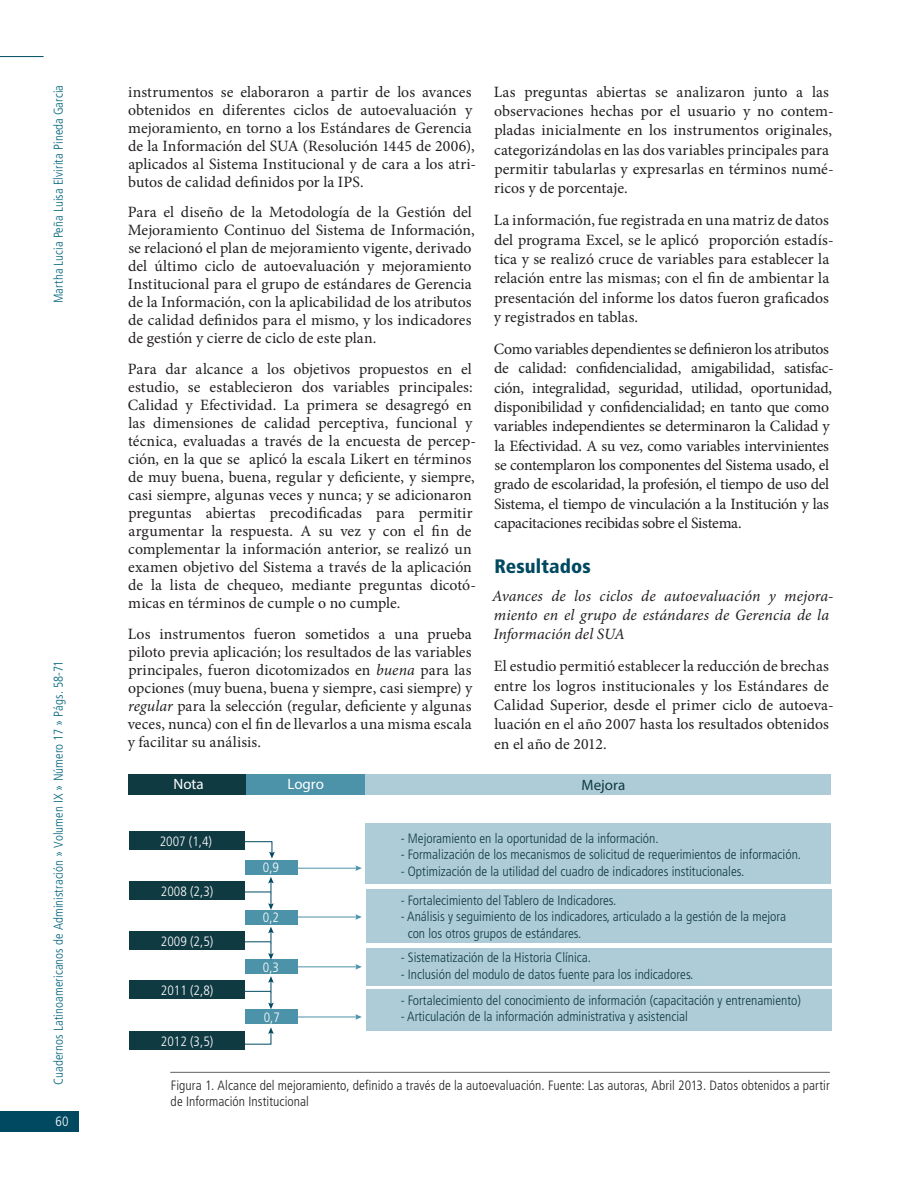
<style>
.page{position:relative;width:915px;height:1191px;background:#fff}
.page>*{position:absolute;margin:0;border:0;box-sizing:border-box;transform-origin:0 0}
.t1{font:900 condensed 19.5px "Frutiger LT Std";letter-spacing:.005em;color:#004960}
.t2{font:15.75px/18px "Minion Pro";color:#231f20}
.t3{font:15.75px/19.4px "Minion Pro";letter-spacing:-.02em;color:#231f20}
.t4{font:italic 15.75px/19.4px "Minion Pro";letter-spacing:.005em;color:#231f20}
.t5{font:700 15px "Frutiger LT Std";color:#fff}
.t6{font:700 15px "Frutiger LT Std";color:#103a42}
.t7{font:300 condensed 13.5px/16.2px "Frutiger LT Std";color:#103a42}
.t8{font:300 condensed 13.5px/16.2px "Frutiger LT Std";letter-spacing:.005em;color:#231f20}
.t9{font:300 condensed 13.5px "Frutiger LT Std";color:#fff}
.t10{font:300 condensed 12.75px "Frutiger LT Std";letter-spacing:.01em;color:#00647c}
.s1{font-style:italic}
</style>
<div class="page">
<div style="left:0;top:1111px;width:78px;height:20px;background:#004960"></div>
<hr style="left:0;top:56px;width:44px;height:1px;background:#004960">
<hr style="left:170px;top:1072px;width:659px;height:1px;background:#636366">
<div style="left:129px;top:774px;width:117px;height:20px;background:#103a42"></div>
<div style="left:129px;top:831px;width:115px;height:18px;background:#103a42"></div>
<div style="left:129px;top:881px;width:115px;height:18px;background:#103a42"></div>
<div style="left:246px;top:774px;width:119px;height:20px;background:#4c92a8"></div>
<div style="left:365px;top:774px;width:465px;height:20px;background:#aeccd8"></div>
<div style="left:246px;top:860px;width:52px;height:14px;background:#4c92a8"></div>
<div style="left:246px;top:910px;width:52px;height:14px;background:#4c92a8"></div>
<div style="left:246px;top:959px;width:52px;height:15px;background:#4c92a8"></div>
<div style="left:246px;top:1009px;width:52px;height:15px;background:#4c92a8"></div>
<svg style="left:244px;top:1027px;width:29px;height:18px"></svg>
<svg style="left:243px;top:841px;width:32px;height:17px"></svg>
<hr style="left:298px;top:867px;width:59px;height:1px;background:#4c92a8">
<svg style="left:355px;top:865px;width:7px;height:6px"></svg>
<hr style="left:298px;top:916px;width:59px;height:1px;background:#4c92a8">
<svg style="left:355px;top:914px;width:7px;height:5px"></svg>
<hr style="left:298px;top:966px;width:59px;height:1px;background:#4c92a8">
<svg style="left:355px;top:964px;width:7px;height:5px"></svg>
<hr style="left:298px;top:1016px;width:59px;height:1px;background:#4c92a8">
<svg style="left:355px;top:1014px;width:7px;height:5px"></svg>
<svg style="left:244px;top:877px;width:29px;height:33px"></svg>
<div style="left:129px;top:931px;width:115px;height:18px;background:#103a42"></div>
<svg style="left:244px;top:926px;width:29px;height:33px"></svg>
<div style="left:129px;top:980px;width:115px;height:19px;background:#103a42"></div>
<div style="left:129px;top:1031px;width:115px;height:19px;background:#103a42"></div>
<svg style="left:244px;top:976px;width:29px;height:33px"></svg>
<div style="left:365px;top:824px;width:465px;height:60px;background:#aeccd8"></div>
<div style="left:366px;top:889px;width:465px;height:54px;background:#aeccd8"></div>
<div style="left:366px;top:989px;width:465px;height:41px;background:#aeccd8"></div>
<div style="left:366px;top:948px;width:465px;height:37px;background:#aeccd8"></div>
<p class="t10" style="left:51px;top:303px;width:220px;rotate:-90deg">Martha Lucia Peña Luisa Elvirita Pineda Garcia</p>
<p class="t10" style="left:51px;top:1084px;width:425px;rotate:-90deg">Cuadernos Latinoamericanos de Administración » Volumen IX » Número 17 » Págs. 58-71</p>
<p class="t9" style="left:55px;top:1114px;width:15px">60</p>
<p class="t2" style="left:128px;top:83px;width:349px">instrumentos se elaboraron a partir de los avances obtenidos en diferentes ciclos de autoevaluación y mejoramiento, en torno a los Estándares de Gerencia de la Información del SUA (Resolución 1445 de 2006), aplicados al Sistema Institucional y de cara a los atri&shy;butos de calidad definidos por la IPS.</p>
<p class="t2" style="left:128px;top:203px;width:348px">Para el diseño de la Metodología de la Gestión del Mejoramiento Continuo del Sistema de Información, se relacionó el plan de mejoramiento vigente, derivado del último ciclo de autoevaluación y mejoramiento Institucional para el grupo de estándares de Gerencia de la Información, con la aplicabilidad de los atributos de calidad definidos para el mismo, y los indicadores de gestión y cierre de ciclo de este plan.</p>
<p class="t2" style="left:128px;top:360px;width:350px">Para dar alcance a los objetivos propuestos en el estudio, se establecieron dos variables principales:<br>Calidad y Efectividad. La primera se desagregó en las dimensiones de calidad perceptiva, funcional y técnica, evaluadas a través de la encuesta de percep&shy;ción, en la que se aplicó la escala Likert en términos de muy buena, buena, regular y deficiente, y siempre, casi siempre, algunas veces y nunca; y se adicionaron preguntas abiertas precodificadas para permitir argumentar la respuesta. A su vez y con el fin de complementar la información anterior, se realizó un examen objetivo del Sistema a través de la aplicación de la lista de chequeo, mediante preguntas dicotó&shy;micas en términos de cumple o no cumple.</p>
<p class="t2" style="left:128px;top:625px;width:346px;text-align:justify">Los instrumentos fueron sometidos a una prueba piloto previa aplicación; los resultados de las variables principales, fueron dicotomizados en <span class="s1">buena</span> para las opciones (muy buena, buena y siempre, casi siempre) y <span class="s1">regular</span> para la selección (regular, deficiente y algunas veces, nunca) con el fin de llevarlos a una misma escala y facilitar su análisis.</p>
<p class="t2" style="left:493px;top:82px;width:341px;line-height:19.4px">Las preguntas abiertas se analizaron junto a las observaciones hechas por el usuario y no contem&shy;pladas inicialmente en los instrumentos originales, categorizándolas en las dos variables principales para permitir tabularlas y expresarlas en términos numé&shy;ricos y de porcentaje.</p>
<p class="t2" style="left:493px;top:211px;width:341px;line-height:19.4px">La información, fue registrada en una matriz de datos del programa Excel, se le aplicó proporción estadís&shy;tica y se realizó cruce de variables para establecer la relación entre las mismas; con el fin de ambientar la presentación del informe los datos fueron graficados y registrados en tablas.</p>
<p class="t3" style="left:493px;top:339px;width:341px">Como variables dependientes se definieron los atributos de calidad: confidencialidad, amigabilidad, satisfac&shy;ción, integralidad, seguridad, utilidad, oportunidad, disponibilidad y confidencialidad; en tanto que como variables independientes se determinaron la Calidad y la Efectividad. A su vez, como variables intervinientes se contemplaron los componentes del Sistema usado, el grado de escolaridad, la profesión, el tiempo de uso del Sistema, el tiempo de vinculación a la Institución y las capacitaciones recibidas sobre el Sistema.</p>
<p class="t1" style="left:494px;top:554px;width:98px">Resultados</p>
<p class="t4" style="left:492px;top:586px;width:342px">Avances de los ciclos de autoevaluación y mejora&shy;miento en el grupo de estándares de Gerencia de la<br>Información del SUA</p>
<p class="t2" style="left:493px;top:656px;width:341px;line-height:19.4px">El estudio permitió establecer la reducción de brechas entre los logros institucionales y los Estándares de Calidad Superior, desde el primer ciclo de autoeva&shy;luación en el año 2007 hasta los resultados obtenidos en el año de 2012.</p>
<p class="t5" style="left:173px;top:775px;width:32px">Nota</p>
<p class="t9" style="left:160px;top:833px;width:54px">2007 (1,4)</p>
<p class="t9" style="left:161px;top:883px;width:54px">2008 (2,3)</p>
<p class="t9" style="left:161px;top:933px;width:54px">2009 (2,5)</p>
<p class="t9" style="left:161px;top:982px;width:54px">2011 (2,8)</p>
<p class="t9" style="left:161px;top:1034px;width:54px">2012 (3,5)</p>
<p class="t5" style="left:287px;top:775px;width:38px">Logro</p>
<p class="t6" style="left:581px;top:775px;width:45px">Mejora</p>
<p class="t9" style="left:263px;top:859px;width:18px">0,9</p>
<p class="t9" style="left:263px;top:909px;width:18px">0,2</p>
<p class="t9" style="left:263px;top:959px;width:18px">0,3</p>
<p class="t9" style="left:263px;top:1009px;width:18px">0,7</p>
<p class="t7" style="left:400px;top:830px;width:259px">- Mejoramiento en la oportunidad de la información.</p>
<p class="t7" style="left:400px;top:847px;width:402px">- Formalización de los mecanismos de solicitud de requerimientos de información.</p>
<p class="t7" style="left:400px;top:863px;width:345px">- Optimización de la utilidad del cuadro de indicadores institucionales.</p>
<p class="t7" style="left:400px;top:892px;width:217px">- Fortalecimiento del Tablero de Indicadores.</p>
<p class="t7" style="left:407px;top:908px;width:380px;text-indent:-7px">- Análisis y seguimiento de los indicadores, articulado a la gestión de la mejora con los otros grupos de estándares.</p>
<p class="t7" style="left:400px;top:950px;width:192px">- Sistematización de la Historia Clínica.</p>
<p class="t7" style="left:400px;top:966px;width:294px">- Inclusión del modulo de datos fuente para los indicadores.</p>
<p class="t7" style="left:400px;top:992px;width:401px">- Fortalecimiento del conocimiento de información (capacitación y entrenamiento)</p>
<p class="t7" style="left:400px;top:1008px;width:289px">- Articulación de la información administrativa y asistencial</p>
<p class="t8" style="left:170px;top:1077px;width:660px">Figura 1. Alcance del mejoramiento, definido a través de la autoevaluación. Fuente: Las autoras, Abril 2013. Datos obtenidos a partir de Información Institucional</p>
</div>
